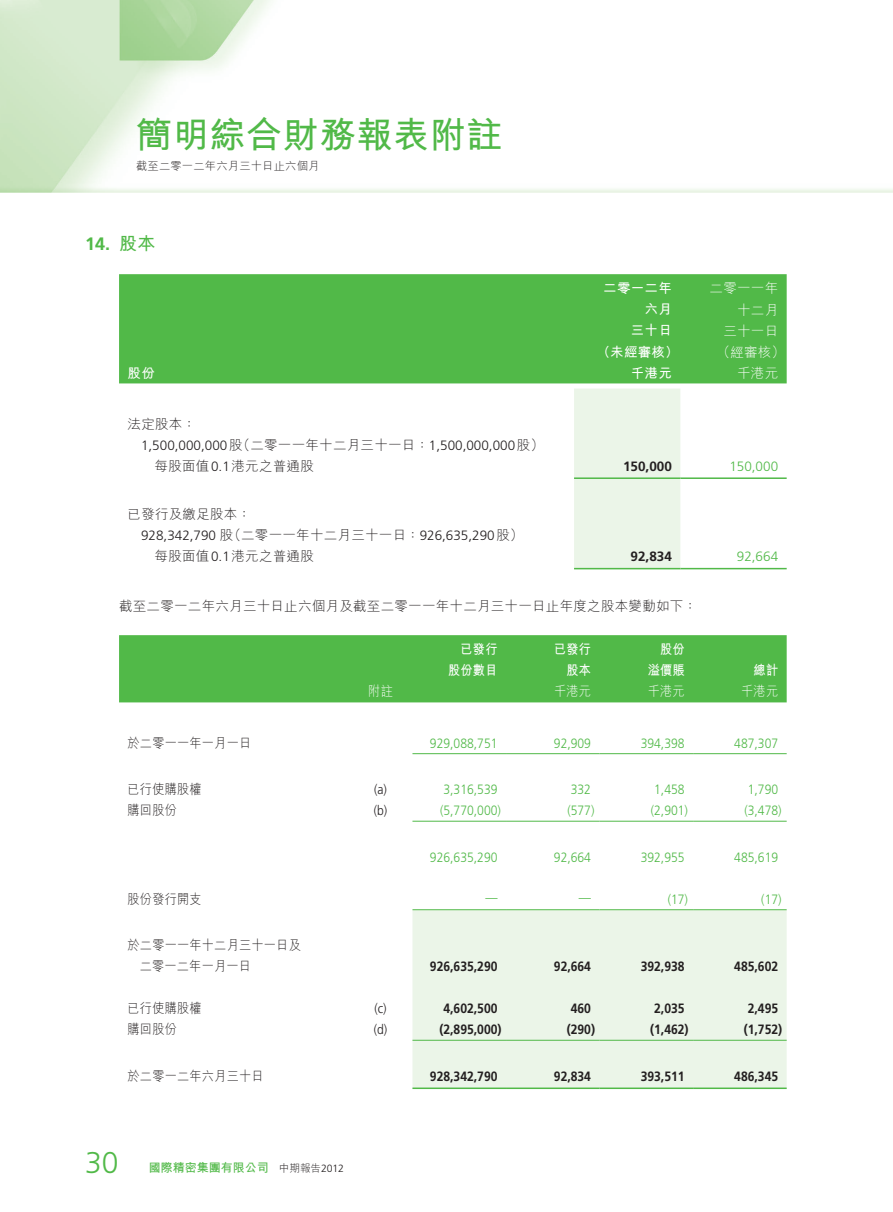
<style>
.page{position:relative;width:893px;height:1212px;background:#fff}
.page>*{position:absolute;margin:0;border:0;box-sizing:border-box;transform-origin:0 0}
.t1{font:700 36px "M Hei HK";letter-spacing:.02em;color:#51b948}
.t2{font:300 30px "Frutiger LT Std";color:#51b948}
.t3{font:700 18px "Frutiger LT Std";color:#51b948}
.t4{font:300 13.5px "Frutiger LT Std";color:#51b948;scale:.9 1}
.t5{font:700 13.5px "Frutiger LT Std";color:#231f20;scale:.9 1}
.t6{font:300 13.5px "M Hei HK";letter-spacing:.02em;color:#231f20}
.t7{font:300 13.5px "Frutiger LT Std";color:#231f20}
.t8{font:300 13.5px/21px "M Hei HK";letter-spacing:.02em;color:#231f20;scale:.9 1}
.t9{font:700 13.5px/21px "M Hei HK";letter-spacing:.02em;color:#fff;text-align:right}
.t10{font:300 13.5px/21px "M Hei HK";letter-spacing:.02em;color:#fff;text-align:right}
.t11{font:700 13.5px/21px "M Hei HK";letter-spacing:.02em;color:#fff;text-align:right;scale:.9 1}
.t12{font:700 13.5px "Frutiger LT Std";color:#231f20}
.t13{font:300 13.5px "Frutiger LT Std";color:#51b948}
.t14{font:300 13.5px "Frutiger LT Std";color:#231f20;scale:.9 1}
.t15{font:300 13.5px "M Hei HK";letter-spacing:.02em;color:#fff;scale:.9 1}
.t16{font:700 12px "M Hei HK";color:#51b948}
.t17{font:300 11.25px "M Hei HK";letter-spacing:.02em;color:#231f20}
.s1{font-family:"M Hei HK"}
.s2{font-family:"Frutiger LT Std"}
.s3{font-weight:300;font-size:10.5px;color:#231f20}
.s4{font-family:"Frutiger LT Std";font-weight:300;font-size:10.5px;color:#231f20}
</style>
<div class="page">
<img style="left:0;top:0;width:893px;height:193px">
<div style="left:119px;top:274px;width:668px;height:109px;background:#51b948"></div>
<div style="left:574px;top:389px;width:106px;height:179px;background:#ebf5e8"></div>
<hr style="left:574px;top:477px;width:106px;height:2px;background:#51b948">
<hr style="left:680px;top:477px;width:107px;height:2px;background:#51b948">
<hr style="left:574px;top:568px;width:106px;height:1px;background:#51b948">
<hr style="left:680px;top:568px;width:107px;height:1px;background:#51b948">
<div style="left:119px;top:635px;width:668px;height:67px;background:#51b948"></div>
<div style="left:412px;top:910px;width:375px;height:177px;background:#ebf5e8"></div>
<hr style="left:412px;top:753px;width:94px;height:1px;background:#51b948">
<hr style="left:506px;top:753px;width:94px;height:1px;background:#51b948">
<hr style="left:600px;top:753px;width:93px;height:1px;background:#51b948">
<hr style="left:693px;top:753px;width:94px;height:1px;background:#51b948">
<hr style="left:412px;top:821px;width:94px;height:1px;background:#51b948">
<hr style="left:506px;top:821px;width:94px;height:1px;background:#51b948">
<hr style="left:600px;top:821px;width:93px;height:1px;background:#51b948">
<hr style="left:693px;top:821px;width:94px;height:1px;background:#51b948">
<hr style="left:412px;top:909px;width:94px;height:1px;background:#51b948">
<hr style="left:506px;top:909px;width:94px;height:1px;background:#51b948">
<hr style="left:600px;top:909px;width:93px;height:1px;background:#51b948">
<hr style="left:693px;top:909px;width:94px;height:1px;background:#51b948">
<hr style="left:412px;top:1040px;width:94px;height:1px;background:#51b948">
<hr style="left:506px;top:1040px;width:94px;height:1px;background:#51b948">
<hr style="left:600px;top:1040px;width:93px;height:1px;background:#51b948">
<hr style="left:693px;top:1040px;width:94px;height:1px;background:#51b948">
<hr style="left:412px;top:1087px;width:94px;height:2px;background:#51b948">
<hr style="left:506px;top:1087px;width:94px;height:2px;background:#51b948">
<hr style="left:600px;top:1087px;width:93px;height:2px;background:#51b948">
<hr style="left:693px;top:1087px;width:94px;height:2px;background:#51b948">
<h1 class="t1" style="left:136px;top:109px;width:368px">簡明綜合財務報表附註</h1>
<p class="t17" style="left:136px;top:160px;width:185px">截至二零一二年六月三十日止六個月</p>
<h3 class="t3" style="left:85px;top:233px;width:72px">14. <span class="s1">股本</span></h3>
<p class="t9" style="left:603px;top:277px;width:70px">二零一二年六月<br>三十日</p>
<p class="t10" style="left:710px;top:278px;width:70px">二零一一年十二月<br>三十一日</p>
<p class="t9" style="left:597px;top:340px;width:83px">（未經審核）</p>
<p class="t10" style="left:717px;top:341px;width:70px">（經審核）</p>
<p class="t9" style="left:128px;top:361px;width:29px">股份</p>
<p class="t9" style="left:631px;top:361px;width:43px">千港元</p>
<p class="t10" style="left:737px;top:362px;width:43px">千港元</p>
<p class="t6" style="left:128px;top:417px;width:70px">法定股本：</p>
<p class="t7" style="left:141px;top:438px;width:404px">1,500,000,000<span class="s1">股（二零一一年十二月三十一日：</span>1,500,000,000<span class="s1">股）</span></p>
<p class="t6" style="left:155px;top:459px;width:161px">每股面值<span class="s2">0.1</span>港元之普通股</p>
<p class="t12" style="left:623px;top:458px;width:50px">150,000</p>
<p class="t13" style="left:729px;top:459px;width:50px">150,000</p>
<p class="t6" style="left:128px;top:507px;width:125px">已發行及繳足股本：</p>
<p class="t7" style="left:141px;top:528px;width:384px">928,342,790 <span class="s1">股（二零一一年十二月三十一日：</span>926,635,290<span class="s1">股）</span></p>
<p class="t6" style="left:155px;top:549px;width:161px">每股面值<span class="s2">0.1</span>港元之普通股</p>
<p class="t12" style="left:631px;top:549px;width:43px">92,834</p>
<p class="t13" style="left:737px;top:549px;width:43px">92,664</p>
<p class="t6" style="left:119px;top:599px;width:579px">截至二零一二年六月三十日止六個月及截至二零一一年十二月三十一日止年度之股本變動如下：</p>
<p class="t11" style="left:448px;top:638px;width:56px">已發行股份數目</p>
<p class="t11" style="left:554px;top:638px;width:43px">已發行股本</p>
<p class="t11" style="left:648px;top:638px;width:43px">股份溢價賬</p>
<p class="t11" style="left:754px;top:659px;width:29px">總計</p>
<p class="t15" style="left:368px;top:685px;width:29px">附註</p>
<p class="t15" style="left:554px;top:685px;width:43px">千港元</p>
<p class="t15" style="left:648px;top:685px;width:43px">千港元</p>
<p class="t15" style="left:741px;top:685px;width:43px">千港元</p>
<p class="t8" style="left:128px;top:732px;width:139px">於二零一一年一月一日</p>
<p class="t4" style="left:430px;top:735px;width:77px">929,088,751</p>
<p class="t4" style="left:554px;top:735px;width:43px">92,909</p>
<p class="t4" style="left:641px;top:735px;width:50px">394,398</p>
<p class="t4" style="left:734px;top:735px;width:50px">487,307</p>
<p class="t8" style="left:128px;top:779px;width:84px">已行使購股權</p>
<p class="t14" style="left:374px;top:782px;width:16px">(a)</p>
<p class="t4" style="left:443px;top:782px;width:62px">3,316,539</p>
<p class="t4" style="left:571px;top:782px;width:24px">332</p>
<p class="t4" style="left:654px;top:782px;width:35px">1,458</p>
<p class="t4" style="left:748px;top:782px;width:35px">1,790</p>
<p class="t8" style="left:128px;top:800px;width:56px">購回股份</p>
<p class="t14" style="left:374px;top:803px;width:17px">(b)</p>
<p class="t4" style="left:440px;top:803px;width:69px">(5,770,000)</p>
<p class="t4" style="left:567px;top:803px;width:32px">(577)</p>
<p class="t4" style="left:651px;top:803px;width:43px">(2,901)</p>
<p class="t4" style="left:744px;top:803px;width:43px">(3,478)</p>
<p class="t4" style="left:430px;top:849px;width:77px">926,635,290</p>
<p class="t4" style="left:554px;top:849px;width:43px">92,664</p>
<p class="t4" style="left:641px;top:849px;width:50px">392,955</p>
<p class="t4" style="left:734px;top:849px;width:50px">485,619</p>
<p class="t8" style="left:128px;top:888px;width:84px">股份發行開支</p>
<p class="t4" style="left:485px;top:889px;width:15px">—</p>
<p class="t4" style="left:579px;top:889px;width:15px">—</p>
<p class="t4" style="left:668px;top:891px;width:24px">(17)</p>
<p class="t4" style="left:761px;top:891px;width:24px">(17)</p>
<p class="t8" style="left:140px;top:935px;width:181px;text-indent:-12px">於二零一一年十二月三十一日及二零一二年一月一日</p>
<p class="t5" style="left:430px;top:959px;width:77px">926,635,290</p>
<p class="t5" style="left:554px;top:959px;width:43px">92,664</p>
<p class="t5" style="left:641px;top:959px;width:50px">392,938</p>
<p class="t5" style="left:734px;top:959px;width:50px">485,602</p>
<p class="t8" style="left:128px;top:998px;width:84px">已行使購股權</p>
<p class="t14" style="left:374px;top:1001px;width:15px">(c)</p>
<p class="t5" style="left:443px;top:1001px;width:62px">4,602,500</p>
<p class="t5" style="left:571px;top:1001px;width:24px">460</p>
<p class="t5" style="left:654px;top:1001px;width:35px">2,035</p>
<p class="t5" style="left:748px;top:1001px;width:35px">2,495</p>
<p class="t8" style="left:128px;top:1019px;width:56px">購回股份</p>
<p class="t14" style="left:374px;top:1022px;width:17px">(d)</p>
<p class="t5" style="left:439px;top:1022px;width:71px">(2,895,000)</p>
<p class="t5" style="left:567px;top:1022px;width:33px">(290)</p>
<p class="t5" style="left:650px;top:1022px;width:44px">(1,462)</p>
<p class="t5" style="left:744px;top:1022px;width:44px">(1,752)</p>
<p class="t8" style="left:128px;top:1065px;width:153px">於二零一二年六月三十日</p>
<p class="t5" style="left:430px;top:1068px;width:77px">928,342,790</p>
<p class="t5" style="left:554px;top:1068px;width:43px">92,834</p>
<p class="t5" style="left:641px;top:1068px;width:50px">393,511</p>
<p class="t5" style="left:734px;top:1068px;width:50px">486,345</p>
<h2 class="t2" style="left:85px;top:1146px;width:35px">30</h2>
<p class="t16" style="left:149px;top:1159px;width:197px">國際精密集團有限公司 <span class="s3">中期報告</span><span class="s4">2012</span></p>
</div>
